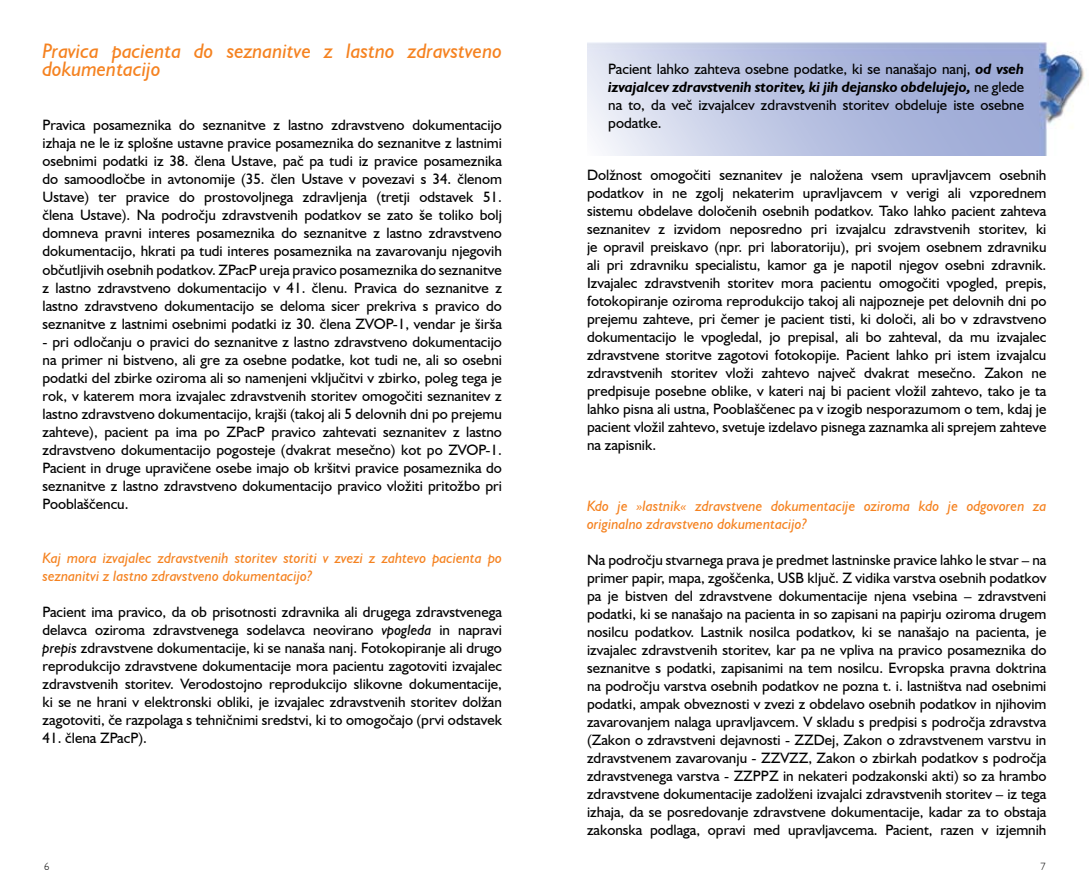
<style>
.page{position:relative;width:1089px;height:893px;background:#fff}
.page>*{position:absolute;margin:0;border:0;box-sizing:border-box;transform-origin:0 0}
.t1{font:italic 21px/18px "Humanist 521 BT";color:#f58220}
.t2{font:15px/18px "Humanist 521 BT";color:#000;text-align:justify}
.t3{font:italic 15px/18px "Humanist 521 BT";color:#f58220}
.t4{font:300 10.5px "Humanist 521 BT";color:#000}
.s1{font-style:italic}
.s2{font-weight:700;font-style:italic}
</style>
<div class="page">
<img style="left:587px;top:42px;width:498px;height:113px">
<h1 class="t1" style="left:43px;top:42px;width:461px">Pravica pacienta do seznanitve z lastno zdravstveno dokumentacijo</h1>
<p class="t2" style="left:43px;top:116px;width:461px">Pravica posameznika do seznanitve z lastno zdravstveno dokumentacijo izhaja ne le iz splošne ustavne pravice posameznika do seznanitve z lastnimi osebnimi podatki iz 38. člena Ustave, pač pa tudi iz pravice posameznika do samoodločbe in avtonomije (35. člen Ustave v povezavi s 34. členom Ustave) ter pravice do prostovoljnega zdravljenja (tretji odstavek 51. člena Ustave). Na področju zdravstvenih podatkov se zato še toliko bolj domneva pravni interes posameznika do seznanitve z lastno zdravstveno dokumentacijo, hkrati pa tudi interes posameznika na zavarovanju njegovih občutljivih osebnih podatkov. ZPacP ureja pravico posameznika do seznanitve z lastno zdravstveno dokumentacijo v 41. členu. Pravica do seznanitve z lastno zdravstveno dokumentacijo se deloma sicer prekriva s pravico do seznanitve z lastnimi osebnimi podatki iz 30. člena ZVOP-1, vendar je širša</p>
<p class="t2" style="left:43px;top:332px;width:461px">- pri odločanju o pravici do seznanitve z lastno zdravstveno dokumentacijo na primer ni bistveno, ali gre za osebne podatke, kot tudi ne, ali so osebni podatki del zbirke oziroma ali so namenjeni vključitvi v zbirko, poleg tega je rok, v katerem mora izvajalec zdravstvenih storitev omogočiti seznanitev z lastno zdravstveno dokumentacijo, krajši (takoj ali 5 delovnih dni po prejemu zahteve), pacient pa ima po ZPacP pravico zahtevati seznanitev z lastno zdravstveno dokumentacijo pogosteje (dvakrat mesečno) kot po ZVOP-1.<br>Pacient in druge upravičene osebe imajo ob kršitvi pravice posameznika do seznanitve z lastno zdravstveno dokumentacijo pravico vložiti pritožbo pri Pooblaščencu.</p>
<p class="t3" style="left:43px;top:548px;width:461px">Kaj mora izvajalec zdravstvenih storitev storiti v zvezi z zahtevo pacienta po seznanitvi z lastno zdravstveno dokumentacijo?</p>
<p class="t2" style="left:43px;top:602px;width:461px">Pacient ima pravico, da ob prisotnosti zdravnika ali drugega zdravstvenega delavca oziroma zdravstvenega sodelavca neovirano <span class="s1">vpogleda</span> in napravi <span class="s1">prepis</span> zdravstvene dokumentacije, ki se nanaša nanj. Fotokopiranje ali drugo reprodukcijo zdravstvene dokumentacije mora pacientu zagotoviti izvajalec zdravstvenih storitev. Verodostojno reprodukcijo slikovne dokumentacije, ki se ne hrani v elektronski obliki, je izvajalec zdravstvenih storitev dolžan zagotoviti, če razpolaga s tehničnimi sredstvi, ki to omogočajo (prvi odstavek</p>
<p class="t2" style="left:43px;top:728px;width:106px">41. člena ZPacP).</p>
<p class="t2" style="left:608px;top:60px;width:417px">Pacient lahko zahteva osebne podatke, ki se nanašajo nanj, <span class="s2">od vseh izvajalcev zdravstvenih storitev, ki jih dejansko obdelujejo,</span> ne glede na to, da več izvajalcev zdravstvenih storitev obdeluje iste osebne podatke.</p>
<p class="t2" style="left:587px;top:166px;width:461px">Dolžnost omogočiti seznanitev je naložena vsem upravljavcem osebnih podatkov in ne zgolj nekaterim upravljavcem v verigi ali vzporednem sistemu obdelave določenih osebnih podatkov. Tako lahko pacient zahteva seznanitev z izvidom neposredno pri izvajalcu zdravstvenih storitev, ki je opravil preiskavo (npr. pri laboratoriju), pri svojem osebnem zdravniku ali pri zdravniku specialistu, kamor ga je napotil njegov osebni zdravnik.<br>Izvajalec zdravstvenih storitev mora pacientu omogočiti vpogled, prepis, fotokopiranje oziroma reprodukcijo takoj ali najpozneje pet delovnih dni po prejemu zahteve, pri čemer je pacient tisti, ki določi, ali bo v zdravstveno dokumentacijo le vpogledal, jo prepisal, ali bo zahteval, da mu izvajalec zdravstvene storitve zagotovi fotokopije. Pacient lahko pri istem izvajalcu zdravstvenih storitev vloži zahtevo največ dvakrat mesečno. Zakon ne predpisuje posebne oblike, v kateri naj bi pacient vložil zahtevo, tako je ta lahko pisna ali ustna, Pooblaščenec pa v izogib nesporazumom o tem, kdaj je pacient vložil zahtevo, svetuje izdelavo pisnega zaznamka ali sprejem zahteve na zapisnik.</p>
<p class="t3" style="left:587px;top:496px;width:461px">Kdo je »lastnik« zdravstvene dokumentacije oziroma kdo je odgovoren za originalno zdravstveno dokumentacijo?</p>
<p class="t2" style="left:587px;top:550px;width:461px">Na področju stvarnega prava je predmet lastninske pravice lahko le stvar – na primer papir, mapa, zgoščenka, USB ključ. Z vidika varstva osebnih podatkov pa je bistven del zdravstvene dokumentacije njena vsebina – zdravstveni podatki, ki se nanašajo na pacienta in so zapisani na papirju oziroma drugem nosilcu podatkov. Lastnik nosilca podatkov, ki se nanašajo na pacienta, je izvajalec zdravstvenih storitev, kar pa ne vpliva na pravico posameznika do seznanitve s podatki, zapisanimi na tem nosilcu. Evropska pravna doktrina na področju varstva osebnih podatkov ne pozna t. i. lastništva nad osebnimi podatki, ampak obveznosti v zvezi z obdelavo osebnih podatkov in njihovim zavarovanjem nalaga upravljavcem. V skladu s predpisi s področja zdravstva (Zakon o zdravstveni dejavnosti - ZZDej, Zakon o zdravstvenem varstvu in zdravstvenem zavarovanju - ZZVZZ, Zakon o zbirkah podatkov s področja zdravstvenega varstva - ZZPPZ in nekateri podzakonski akti) so za hrambo zdravstvene dokumentacije zadolženi izvajalci zdravstvenih storitev – iz tega izhaja, da se posredovanje zdravstvene dokumentacije, kadar za to obstaja zakonska podlaga, opravi med upravljavcema. Pacient, razen v izjemnih</p>
<p class="t4" style="left:44px;top:860px;width:7px">6</p>
<p class="t4" style="left:1040px;top:860px;width:7px">7</p>
</div>
